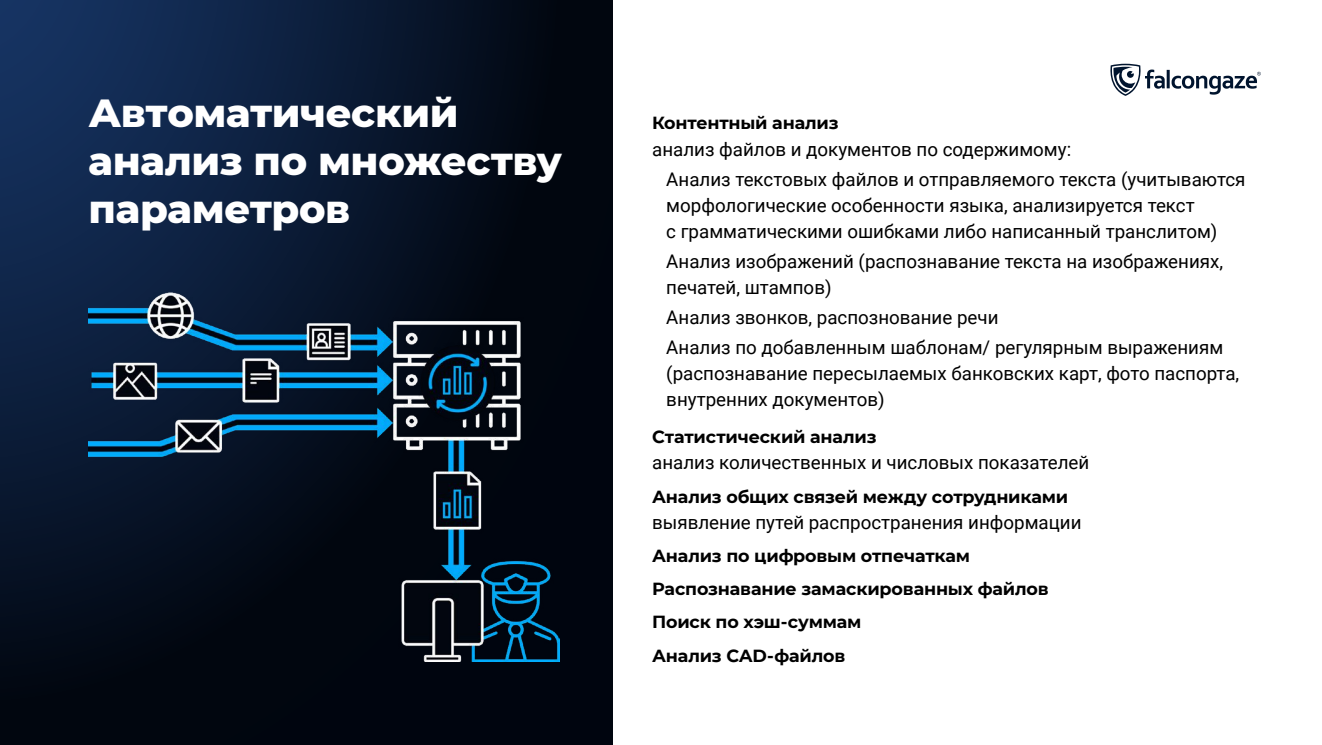
<style>
.page{position:relative;width:1322px;height:745px;background:#fff}
.page>*{position:absolute;margin:0;border:0;box-sizing:border-box;transform-origin:0 0}
.t1{font:800 40px/47.5px "Montserrat";letter-spacing:-.01em;color:#fff}
.t2{font:18.75px/26.2px "Roboto";color:#000}
.t3{font:700 17.5px/33.1px "Montserrat";letter-spacing:-.01em;color:#000}
</style>
<div class="page">
<svg style="left:1110px;top:64px;width:151px;height:32px"></svg>
<svg style="left:0;top:0;width:612px;height:744px;background:#08152b"></svg>
<img style="left:89px;top:292px;width:471px;height:368px">
<h1 class="t1" style="left:89px;top:87px;width:475px">Автоматический анализ по множеству параметров</h1>
<p class="t3" style="left:652px;top:106px;width:188px">Контентный анализ</p>
<p class="t2" style="left:666px;top:133px;width:581px;line-height:29.8px;text-indent:-14px">анализ файлов и документов по содержимому:<br>Анализ текстовых файлов и отправляемого текста (учитываются</p>
<p class="t2" style="left:666px;top:191px;width:553px">морфологические особенности языка, анализируется текст<br>с грамматическими ошибками либо написанный транслитом)</p>
<p class="t2" style="left:666px;top:247px;width:558px">Анализ изображений (распознавание текста на изображениях, печатей, штампов)</p>
<p class="t2" style="left:666px;top:301px;width:558px;line-height:29.8px">Анализ звонков, распознование речи<br>Анализ по добавленным шаблонам/ регулярным выражениям</p>
<p class="t2" style="left:666px;top:359px;width:574px">(распознавание пересылаемых банковских карт, фото паспорта, внутренних документов)</p>
<p class="t3" style="left:652px;top:419px;width:226px">Статистический анализ</p>
<p class="t2" style="left:652px;top:448px;width:439px">анализ количественных и числовых показателей</p>
<p class="t3" style="left:652px;top:478px;width:417px">Анализ общих связей между сотрудниками</p>
<p class="t2" style="left:652px;top:508px;width:431px">выявление путей распространения информации</p>
<p class="t3" style="left:652px;top:538px;width:398px">Анализ по цифровым отпечаткам<br>Распознавание замаскированных файлов<br>Поиск по хэш-суммам<br>Анализ CAD-файлов</p>
</div>
